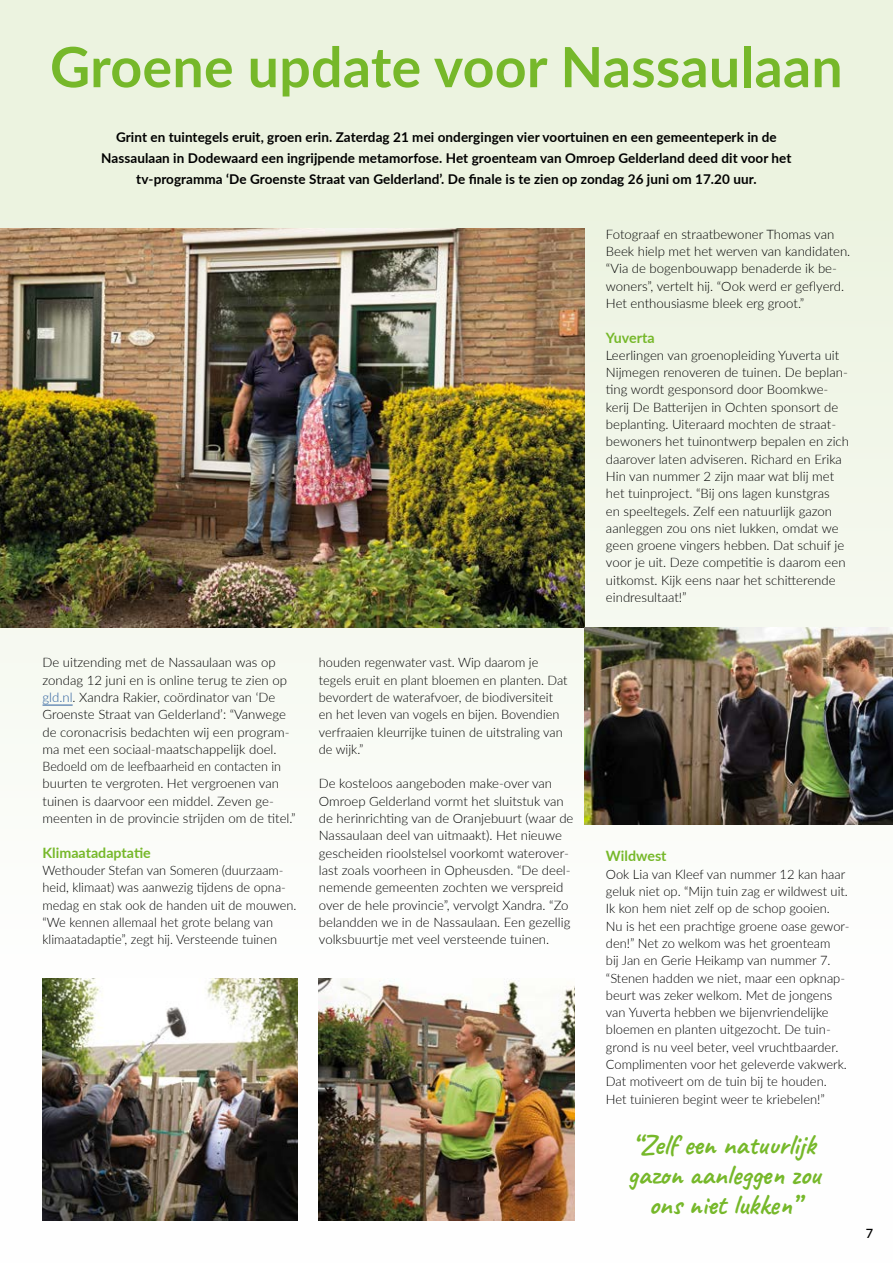
<style>
.page{position:relative;width:893px;height:1263px;background:#fff}
.page>*{position:absolute;margin:0;border:0;box-sizing:border-box;transform-origin:0 0}
.t1{font:700 55.5px "Lato";letter-spacing:.005em;color:#76b82a}
.t2{font:700 28.5px/30px "Caveat";color:#76b82a;text-align:center}
.t3{font:700 14.25px "Lato";color:#76b82a}
.t4{font:700 13.5px/21px "Lato";letter-spacing:.005em;color:#000;text-align:center}
.t5{font:300 13.05px/17.2px "Lato";color:#000}
.t6{font:600 12.75px "Lato";color:#000}
.s1{color:#275b9b}
</style>
<div class="page">
<div style="left:0;top:0;width:893px;height:1263px;background:linear-gradient(to bottom,#ebf2dd,#fffeff)"></div>
<hr style="left:43px;top:705px;width:30px;height:1px;background:#275b9b">
<img style="left:0;top:228px;width:585px;height:399px">
<img style="left:585px;top:627px;width:308px;height:198px">
<img style="left:43px;top:978px;width:255px;height:242px">
<img style="left:319px;top:978px;width:255px;height:242px">
<h1 class="t1" style="left:50px;top:26px;width:794px">Groene update voor Nassaulaan</h1>
<p class="t4" style="left:101px;top:126px;width:692px">Grint en tuintegels eruit, groen erin. Zaterdag 21 mei ondergingen vier voortuinen en een gemeenteperk in de<br>Nassaulaan in Dodewaard een ingrijpende metamorfose. Het groenteam van Omroep Gelderland deed dit voor het tv-programma ‘De Groenste Straat van Gelderland’. De finale is te zien op zondag 26 juni om 17.20 uur.</p>
<p class="t5" style="left:606px;top:225px;width:246px">Fotograaf en straatbewoner Thomas van Beek hielp met het werven van kandidaten. “Via de bogenbouwapp benaderde ik be&shy;woners”, vertelt hij. “Ook werd er geflyerd.<br>Het enthousiasme bleek erg groot.”</p>
<p class="t3" style="left:606px;top:327px;width:50px">Yuverta</p>
<p class="t5" style="left:606px;top:346px;width:245px">Leerlingen van groenopleiding Yuverta uit Nijmegen renoveren de tuinen. De beplan&shy;ting wordt gesponsord door Boomkwe&shy;kerij De Batterijen in Ochten sponsort de beplanting. Uiteraard mochten de straat&shy;bewoners het tuinontwerp bepalen en zich daarover laten adviseren. Richard en Erika Hin van nummer 2 zijn maar wat blij met het tuinproject. “Bij ons lagen kunstgras<br>en speeltegels. Zelf een natuurlijk gazon aanleggen zou ons niet lukken, omdat we geen groene vingers hebben. Dat schuif je voor je uit. Deze competitie is daarom een uitkomst. Kijk eens naar het schitterende eindresultaat!”</p>
<p class="t5" style="left:43px;top:653px;width:255px">De uitzending met de Nassaulaan was op zondag 12 juni en is online terug te zien op <span class="s1">gld.nl</span>. Xandra Rakier, coördinator van ‘De Groenste Straat van Gelderland’: “Vanwege de coronacrisis bedachten wij een program&shy;ma met een sociaal-maatschappelijk doel.<br>Bedoeld om de leefbaarheid en contacten in buurten te vergroten. Het vergroenen van tuinen is daarvoor een middel. Zeven ge&shy;meenten in de provincie strijden om de titel.”</p>
<p class="t3" style="left:43px;top:842px;width:110px">Klimaatadaptatie</p>
<p class="t5" style="left:43px;top:861px;width:256px">Wethouder Stefan van Someren (duurzaam&shy;heid, klimaat) was aanwezig tijdens de opna&shy;medag en stak ook de handen uit de mouwen. “We kennen allemaal het grote belang van klimaatadaptie”, zegt hij. Versteende tuinen</p>
<p class="t5" style="left:319px;top:653px;width:250px">houden regenwater vast. Wip daarom je tegels eruit en plant bloemen en planten. Dat bevordert de waterafvoer, de biodiversiteit en het leven van vogels en bijen. Bovendien verfraaien kleurrijke tuinen de uitstraling van de wijk.”</p>
<p class="t5" style="left:319px;top:775px;width:256px">De kosteloos aangeboden make-over van Omroep Gelderland vormt het sluitstuk van de herinrichting van de Oranjebuurt (waar de Nassaulaan deel van uitmaakt). Het nieuwe gescheiden rioolstelsel voorkomt waterover&shy;last zoals voorheen in Opheusden. “De deel&shy;nemende gemeenten zochten we verspreid over de hele provincie”, vervolgt Xandra. “Zo belandden we in de Nassaulaan. Een gezellig volksbuurtje met veel versteende tuinen.</p>
<p class="t3" style="left:606px;top:846px;width:62px">Wildwest</p>
<p class="t5" style="left:606px;top:865px;width:245px">Ook Lia van Kleef van nummer 12 kan haar geluk niet op. “Mijn tuin zag er wildwest uit.<br>Ik kon hem niet zelf op de schop gooien.<br>Nu is het een prachtige groene oase gewor&shy;den!” Net zo welkom was het groenteam<br>bij Jan en Gerie Heikamp van nummer 7. “Stenen hadden we niet, maar een opknap&shy;beurt was zeker welkom. Met de jongens van Yuverta hebben we bijenvriendelijke bloemen en planten uitgezocht. De tuin&shy;grond is nu veel beter, veel vruchtbaarder.<br>Complimenten voor het geleverde vakwerk.<br>Dat motiveert om de tuin bij te houden.<br>Het tuinieren begint weer te kriebelen!”</p>
<h2 class="t2" style="left:627px;top:1129px;width:194px">“Zelf een natuurlijk gazon aanleggen zou ons niet lukken”</h2>
<p class="t6" style="left:866px;top:1224px;width:9px">7</p>
</div>
